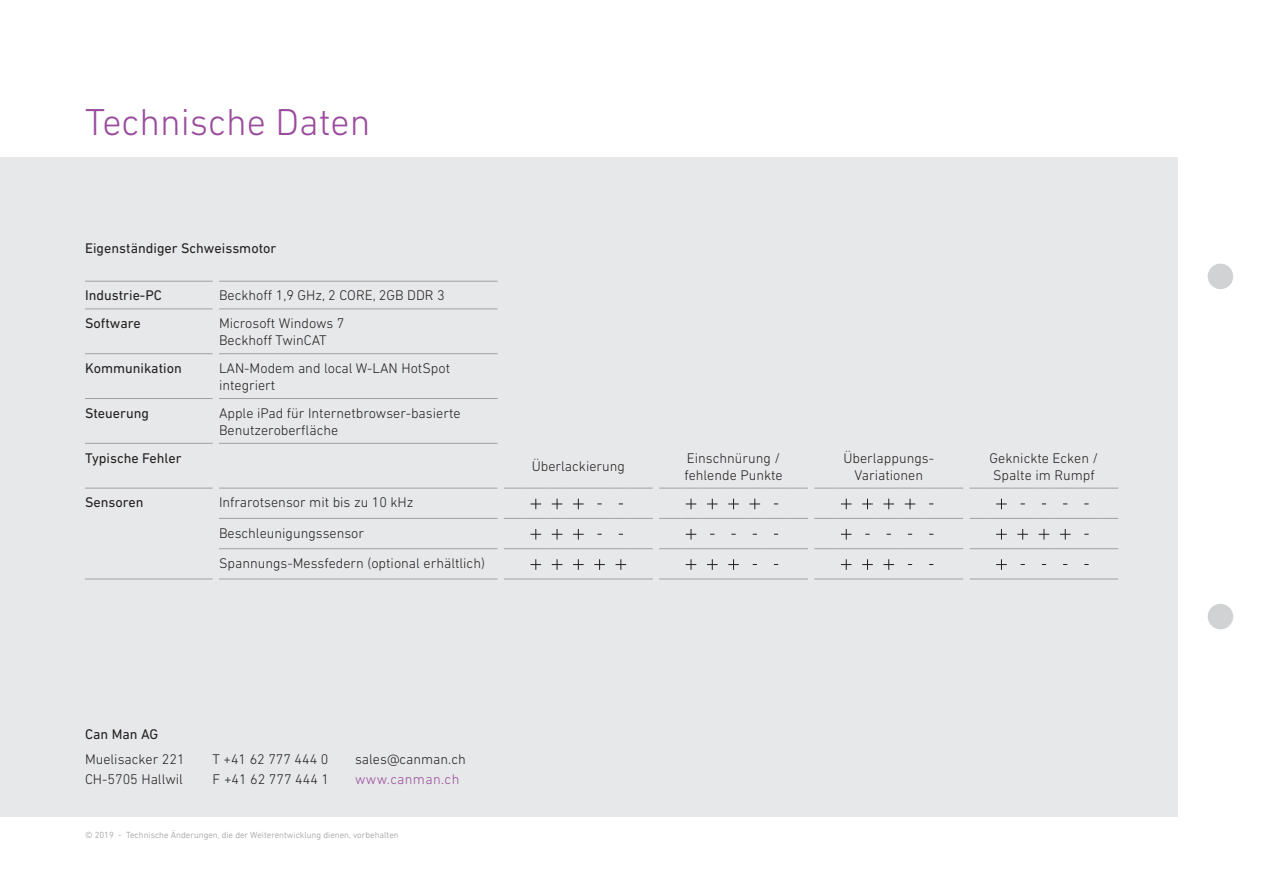
<style>
.page{position:relative;width:1263px;height:893px;background:#fff}
.page>*{position:absolute;margin:0;border:0;box-sizing:border-box;transform-origin:0 0}
.t1{font:300 38.1px "DIN Next LT Pro";color:#9a4c9d}
.t2{font:300 14.25px/17.1px "DIN Next LT Pro";color:#231f20}
.t3{font:14.25px "DIN Next LT Pro";color:#231f20}
.t4{font:300 14.25px "DIN Next LT Pro";letter-spacing:.025em;color:#9a4c9d}
.t5{font:300 9px "DIN Next LT Pro";color:#939598}
</style>
<div class="page">
<div style="left:0;top:157px;width:1178px;height:659px;background:#e7e8e9"></div>
<hr style="left:85px;top:281px;width:128px;height:1px;background:#a0a1a5">
<hr style="left:219px;top:281px;width:278px;height:1px;background:#a0a1a5">
<hr style="left:85px;top:309px;width:128px;height:1px;background:#a0a1a5">
<hr style="left:85px;top:353px;width:128px;height:1px;background:#a0a1a5">
<hr style="left:85px;top:398px;width:128px;height:1px;background:#a0a1a5">
<hr style="left:219px;top:309px;width:278px;height:1px;background:#a0a1a5">
<hr style="left:219px;top:353px;width:278px;height:1px;background:#a0a1a5">
<hr style="left:219px;top:398px;width:278px;height:1px;background:#a0a1a5">
<hr style="left:85px;top:443px;width:128px;height:1px;background:#a0a1a5">
<hr style="left:85px;top:488px;width:128px;height:1px;background:#a0a1a5">
<hr style="left:85px;top:579px;width:128px;height:1px;background:#a0a1a5">
<hr style="left:219px;top:443px;width:278px;height:1px;background:#a0a1a5">
<hr style="left:219px;top:488px;width:278px;height:1px;background:#a0a1a5">
<hr style="left:219px;top:518px;width:278px;height:1px;background:#a0a1a5">
<hr style="left:219px;top:548px;width:278px;height:1px;background:#a0a1a5">
<hr style="left:219px;top:579px;width:278px;height:1px;background:#a0a1a5">
<svg style="left:504px;top:488px;width:149px;height:1px"></svg>
<svg style="left:659px;top:488px;width:149px;height:1px"></svg>
<svg style="left:814px;top:488px;width:149px;height:1px"></svg>
<svg style="left:969px;top:488px;width:149px;height:1px"></svg>
<svg style="left:504px;top:518px;width:149px;height:1px"></svg>
<svg style="left:659px;top:518px;width:149px;height:1px"></svg>
<svg style="left:814px;top:518px;width:149px;height:1px"></svg>
<svg style="left:969px;top:518px;width:149px;height:1px"></svg>
<svg style="left:504px;top:548px;width:149px;height:1px"></svg>
<svg style="left:659px;top:548px;width:149px;height:1px"></svg>
<svg style="left:814px;top:548px;width:149px;height:1px"></svg>
<svg style="left:969px;top:548px;width:149px;height:1px"></svg>
<svg style="left:504px;top:579px;width:149px;height:1px"></svg>
<svg style="left:659px;top:579px;width:149px;height:1px"></svg>
<svg style="left:814px;top:579px;width:149px;height:1px"></svg>
<svg style="left:969px;top:579px;width:149px;height:1px"></svg>
<svg style="left:530px;top:499px;width:11px;height:10px"></svg>
<svg style="left:552px;top:499px;width:10px;height:10px"></svg>
<svg style="left:573px;top:499px;width:11px;height:10px"></svg>
<svg style="left:686px;top:499px;width:10px;height:10px"></svg>
<svg style="left:707px;top:499px;width:11px;height:10px"></svg>
<svg style="left:728px;top:499px;width:11px;height:10px"></svg>
<svg style="left:749px;top:499px;width:11px;height:10px"></svg>
<svg style="left:841px;top:499px;width:10px;height:10px"></svg>
<svg style="left:862px;top:499px;width:11px;height:10px"></svg>
<svg style="left:883px;top:499px;width:11px;height:10px"></svg>
<svg style="left:905px;top:499px;width:10px;height:10px"></svg>
<svg style="left:996px;top:499px;width:11px;height:10px"></svg>
<svg style="left:530px;top:529px;width:11px;height:11px"></svg>
<svg style="left:552px;top:529px;width:10px;height:11px"></svg>
<svg style="left:573px;top:529px;width:11px;height:11px"></svg>
<svg style="left:686px;top:529px;width:10px;height:11px"></svg>
<svg style="left:841px;top:529px;width:10px;height:11px"></svg>
<svg style="left:996px;top:529px;width:11px;height:11px"></svg>
<svg style="left:1017px;top:529px;width:11px;height:11px"></svg>
<svg style="left:1039px;top:529px;width:10px;height:11px"></svg>
<svg style="left:1060px;top:529px;width:10px;height:11px"></svg>
<svg style="left:530px;top:559px;width:11px;height:11px"></svg>
<svg style="left:552px;top:559px;width:10px;height:11px"></svg>
<svg style="left:573px;top:559px;width:11px;height:11px"></svg>
<svg style="left:594px;top:559px;width:11px;height:11px"></svg>
<svg style="left:615px;top:559px;width:11px;height:11px"></svg>
<svg style="left:686px;top:559px;width:10px;height:11px"></svg>
<svg style="left:707px;top:559px;width:11px;height:11px"></svg>
<svg style="left:728px;top:559px;width:11px;height:11px"></svg>
<svg style="left:841px;top:559px;width:10px;height:11px"></svg>
<svg style="left:862px;top:559px;width:11px;height:11px"></svg>
<svg style="left:883px;top:559px;width:11px;height:11px"></svg>
<svg style="left:996px;top:559px;width:11px;height:11px"></svg>
<div style="left:1208px;top:264px;width:25px;height:25px;background:#d1d2d4;border-radius:50%"></div>
<div style="left:1208px;top:604px;width:25px;height:25px;background:#d1d2d4;border-radius:50%"></div>
<h1 class="t1" style="left:85px;top:100px;width:287px">Technische Daten</h1>
<p class="t3" style="left:85px;top:240px;width:193px">Eigenständiger Schweissmotor</p>
<p class="t3" style="left:85px;top:287px;width:78px">Industrie-PC</p>
<p class="t2" style="left:219px;top:287px;width:227px">Beckhoff 1,9 GHz, 2 CORE, 2GB DDR 3</p>
<p class="t3" style="left:85px;top:315px;width:57px">Software</p>
<p class="t2" style="left:219px;top:315px;width:127px">Microsoft Windows 7<br>Beckhoff TwinCAT</p>
<p class="t3" style="left:85px;top:360px;width:98px">Kommunikation</p>
<p class="t2" style="left:219px;top:359px;width:233px">LAN-Modem and local W-LAN HotSpot integriert</p>
<p class="t3" style="left:85px;top:405px;width:66px">Steuerung</p>
<p class="t2" style="left:219px;top:404px;width:243px">Apple iPad für Internetbrowser-basierte<br>Benutzeroberfläche</p>
<p class="t3" style="left:85px;top:449px;width:98px">Typische Fehler</p>
<p class="t2" style="left:532px;top:457px;width:95px">Überlackierung</p>
<p class="t2" style="left:684px;top:449px;width:100px">Einschnürung / fehlende Punkte</p>
<p class="t2" style="left:843px;top:449px;width:92px;text-align:center">Überlappungs-<br>Variationen</p>
<p class="t2" style="left:989px;top:449px;width:110px">Geknickte Ecken /<br>Spalte im Rumpf</p>
<p class="t3" style="left:85px;top:494px;width:60px">Sensoren</p>
<p class="t2" style="left:219px;top:487px;width:267px;line-height:30.3px">Infrarotsensor mit bis zu 10 kHz<br>Beschleunigungssensor<br>Spannungs-Messfedern (optional erhältlich)</p>
<p class="t3" style="left:85px;top:726px;width:75px">Can Man AG</p>
<p class="t2" style="left:85px;top:751px;width:101px">Muelisacker 221</p>
<p class="t2" style="left:213px;top:751px;width:117px">T +41 62 777 444 0</p>
<p class="t2" style="left:355px;top:751px;width:112px">sales@canman.ch</p>
<p class="t2" style="left:85px;top:770px;width:99px">CH-5705 Hallwil</p>
<p class="t2" style="left:213px;top:770px;width:118px">F +41 62 777 444 1</p>
<p class="t4" style="left:355px;top:771px;width:106px">www.canman.ch</p>
<p class="t5" style="left:85px;top:829px;width:315px">© 2019 - Technische Änderungen, die der Weiterentwicklung dienen, vorbehalten</p>
</div>
